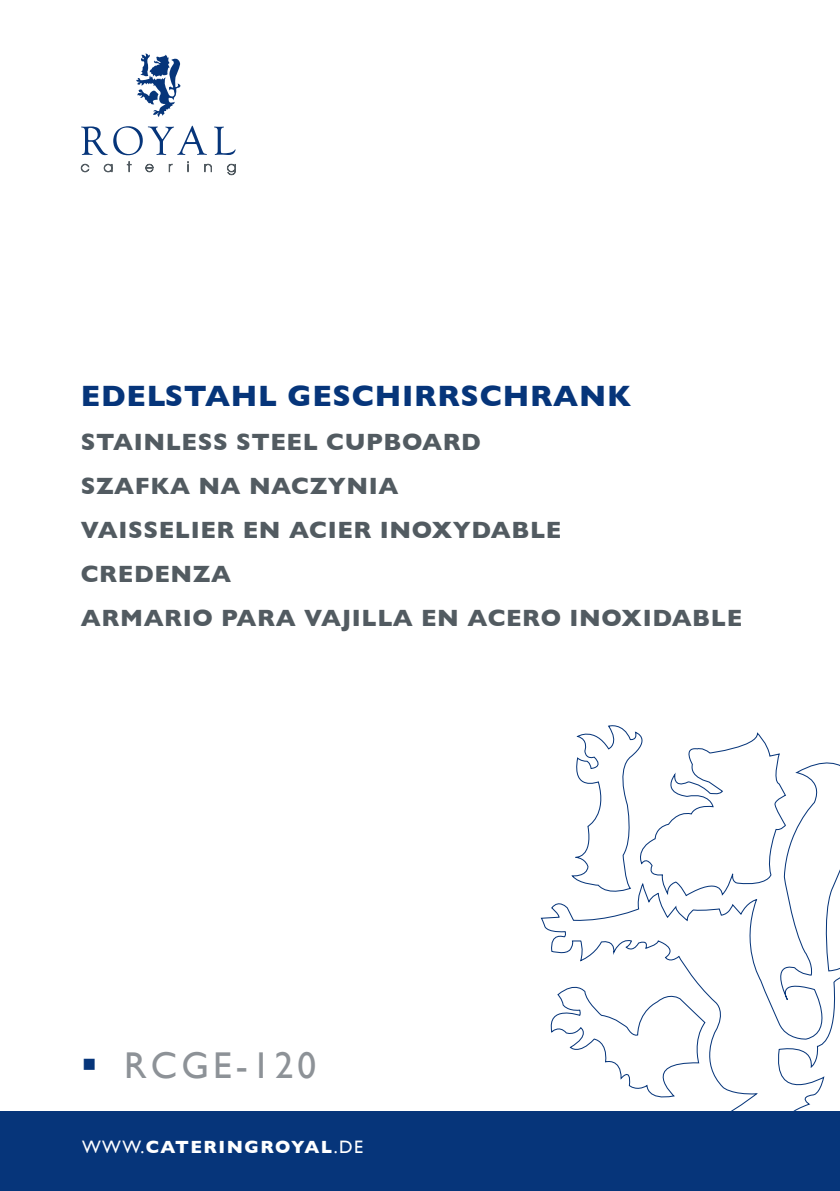
<style>
.page{position:relative;width:840px;height:1191px;background:#fff}
.page>*{position:absolute;margin:0;border:0;box-sizing:border-box;transform-origin:0 0}
.t1{font:37.2px "Gill Sans";letter-spacing:.11em;color:#8d9297}
.t2{font:700 30px "Gill Sans";letter-spacing:.025em;color:#06357a}
.t3{font:700 24px/44px "Gill Sans";letter-spacing:.025em;color:#525b61}
.t4{font:700 18px "Gill Sans";letter-spacing:.08em;color:#fff}
.s1{color:#06357a}
.s2{font-weight:400}
</style>
<div class="page">
<svg style="left:540px;top:762px;width:299px;height:349px"></svg>
<svg style="left:546px;top:980px;width:160px;height:121px"></svg>
<svg style="left:571px;top:725px;width:215px;height:172px"></svg>
<div style="left:0;top:1111px;width:839px;height:80px;background:#06357a"></div>
<svg style="left:136px;top:53px;width:45px;height:64px"></svg>
<svg style="left:80px;top:161px;width:156px;height:14px"></svg>
<svg style="left:81px;top:126px;width:154px;height:29px"></svg>
<p class="t2" style="left:81px;top:378px;width:551px">EDELSTAHL GESCHIRRSCHRANK</p>
<p class="t3" style="left:81px;top:420px;width:662px">STAINLESS STEEL CUPBOARD<br>SZAFKA NA NACZYNIA<br>VAISSELIER EN ACIER INOXYDABLE<br>CREDENZA<br>ARMARIO PARA VAJILLA EN ACERO INOXIDABLE</p>
<h1 class="t1" style="left:81px;top:1043px;width:237px"><span class="s1">▪</span> RCGE-120</h1>
<p class="t4" style="left:82px;top:1136px;width:282px"><span class="s2">WWW.</span>CATERINGROYAL<span class="s2">.DE</span></p>
</div>
